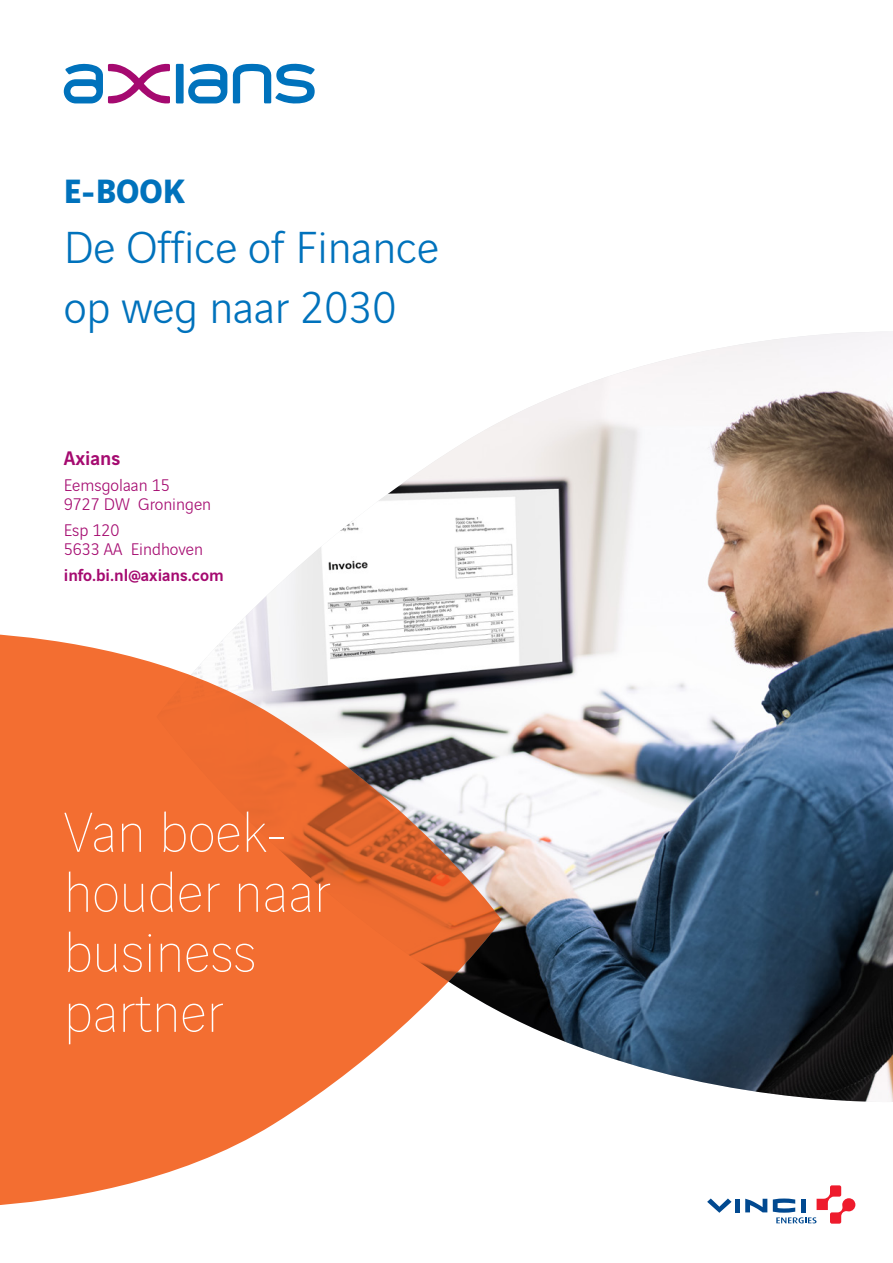
<style>
.page{position:relative;width:893px;height:1263px;background:#fff}
.page>*{position:absolute;margin:0;border:0;box-sizing:border-box;transform-origin:0 0}
.Boventitel_cover{font:200 60px "Vinci Sans";color:#fff}
.t1{font:300 48px/60px "Vinci Sans";color:#0072bc}
.Boventitel_cover-2{font:700 36px "Vinci Sans";color:#0072bc}
.t2{font:500 21px "Vinci Sans";color:#a50a70}
.t3{font:300 18px/19.5px "Vinci Sans";color:#a50a70}
.t4{font:500 18px "Vinci Sans";color:#a50a70}
</style>
<div class="page">
<div style="left:176px;top:64px;width:8px;height:39px;background:#0072bc"></div>
<svg style="left:64px;top:64px;width:106px;height:39px"></svg>
<svg style="left:188px;top:64px;width:127px;height:39px"></svg>
<div style="left:735px;top:1199px;width:5px;height:13px;background:#014990"></div>
<svg style="left:745px;top:1199px;width:22px;height:13px"></svg>
<svg style="left:707px;top:1198px;width:24px;height:15px"></svg>
<svg style="left:773px;top:1185px;width:82px;height:39px"></svg>
<img style="left:232px;top:332px;width:661px;height:770px">
<svg style="left:0;top:634px;width:502px;height:571px;fill:#f36e31"></svg>
<p class="Boventitel_cover-2" style="left:64px;top:162px;width:122px">E-BOOK</p>
<h1 class="t1" style="left:64px;top:213px;width:377px">De Office of Finance op weg naar 2030</h1>
<p class="t2" style="left:64px;top:442px;width:58px">Axians</p>
<p class="t3" style="left:64px;top:473px;width:108px">Eemsgolaan 15</p>
<p class="t3" style="left:64px;top:493px;width:149px">9727 DW Groningen</p>
<p class="t3" style="left:64px;top:518px;width:141px">Esp 120<br>5633 AA Eindhoven</p>
<p class="t4" style="left:64px;top:561px;width:162px">info.bi.nl@axians.com</p>
<p class="Boventitel_cover" style="left:64px;top:790px;width:226px">Van boek-</p>
<p class="Boventitel_cover" style="left:64px;top:850px;width:268px">houder naar</p>
<p class="Boventitel_cover" style="left:64px;top:910px;width:194px">business</p>
<p class="Boventitel_cover" style="left:64px;top:970px;width:161px">partner</p>
</div>
